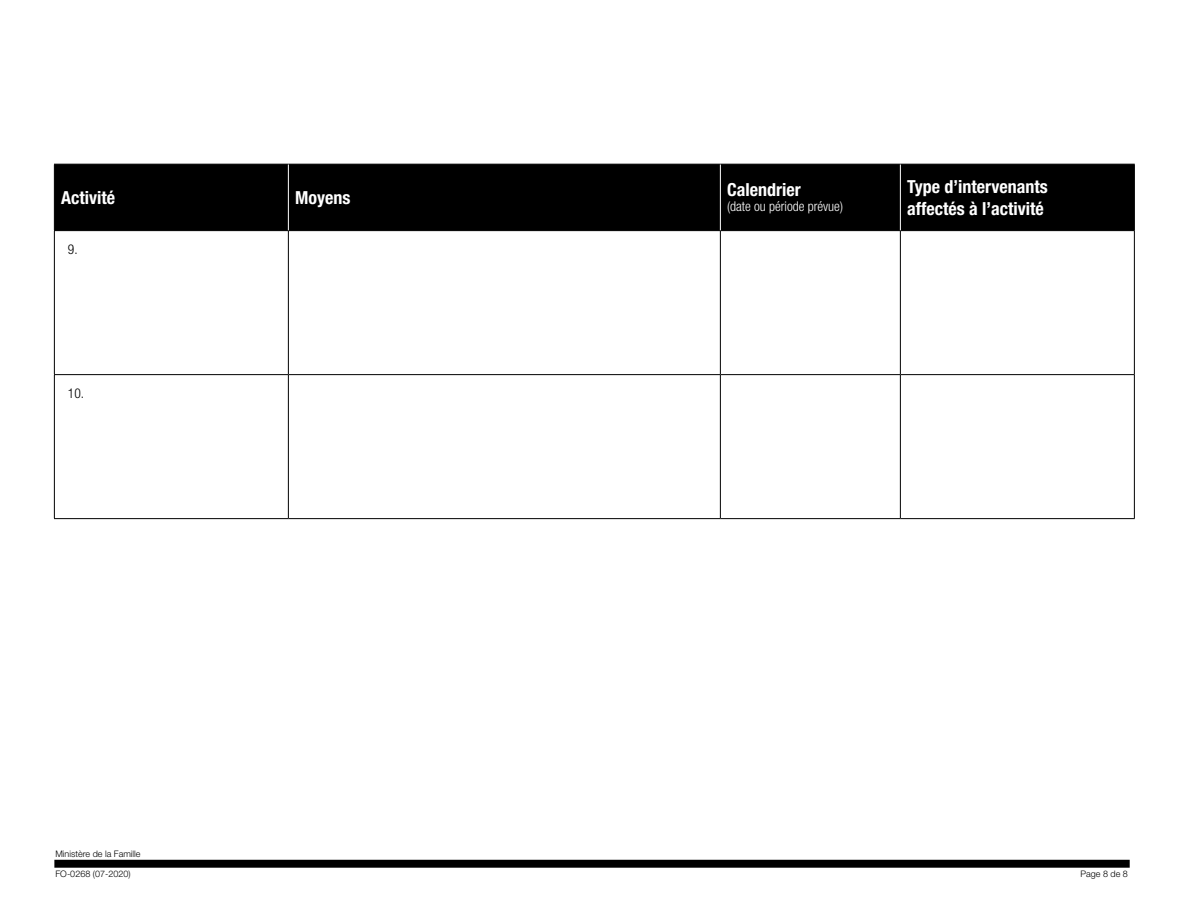
<style>
.page{position:relative;width:1188px;height:918px;background:#fff}
.page>*{position:absolute;margin:0;border:0;box-sizing:border-box;transform-origin:0 0}
.t1{font:700 condensed 18px/21.6px "Helvetica Neue LT Std";color:#fff}
.t2{font:300 condensed 13.5px "Helvetica Neue LT Std";color:#fff}
.t3{font:300 condensed 13.5px "Helvetica Neue LT Std";color:#000}
.t4{font:300 9px "Helvetica Neue LT Std";color:#000}
</style>
<div class="page">
<div style="left:55px;top:165px;width:1079px;height:65px;background:#000"></div>
<hr style="left:288px;top:231px;width:1px;height:143px;background:#000">
<hr style="left:720px;top:231px;width:1px;height:143px;background:#000">
<hr style="left:900px;top:231px;width:1px;height:143px;background:#000">
<hr style="left:54px;top:374px;width:234px;height:1px;background:#000">
<hr style="left:288px;top:374px;width:432px;height:1px;background:#000">
<hr style="left:288px;top:375px;width:1px;height:143px;background:#000">
<hr style="left:720px;top:374px;width:180px;height:1px;background:#000">
<hr style="left:720px;top:375px;width:1px;height:143px;background:#000">
<hr style="left:900px;top:374px;width:235px;height:1px;background:#000">
<hr style="left:900px;top:375px;width:1px;height:143px;background:#000">
<hr style="left:54px;top:518px;width:234px;height:1px;background:#000">
<hr style="left:288px;top:518px;width:432px;height:1px;background:#000">
<hr style="left:720px;top:518px;width:180px;height:1px;background:#000">
<hr style="left:900px;top:518px;width:235px;height:1px;background:#000">
<hr style="left:54px;top:231px;width:1px;height:143px;background:#000">
<hr style="left:1134px;top:231px;width:1px;height:143px;background:#000">
<hr style="left:54px;top:375px;width:1px;height:143px;background:#000">
<hr style="left:1134px;top:375px;width:1px;height:143px;background:#000">
<hr style="left:54px;top:164px;width:234px;height:1px;background:#000">
<hr style="left:54px;top:165px;width:1px;height:65px;background:#000">
<hr style="left:288px;top:164px;width:432px;height:1px;background:#000">
<hr style="left:720px;top:164px;width:180px;height:1px;background:#000">
<hr style="left:900px;top:164px;width:235px;height:1px;background:#000">
<hr style="left:1134px;top:165px;width:1px;height:65px;background:#000">
<hr style="left:54px;top:230px;width:234px;height:1px;background:#000">
<hr style="left:288px;top:230px;width:432px;height:1px;background:#000">
<hr style="left:720px;top:230px;width:180px;height:1px;background:#000">
<hr style="left:900px;top:230px;width:235px;height:1px;background:#000">
<hr style="left:288px;top:165px;width:1px;height:65px;background:#fff">
<hr style="left:720px;top:165px;width:1px;height:65px;background:#fff">
<hr style="left:900px;top:165px;width:1px;height:65px;background:#fff">
<div style="left:54px;top:860px;width:1076px;height:8px;background:#000"></div>
<p class="t1" style="left:61px;top:186px;width:55px">Activité</p>
<p class="t1" style="left:295px;top:186px;width:57px">Moyens</p>
<p class="t3" style="left:68px;top:241px;width:11px">9.</p>
<p class="t3" style="left:68px;top:385px;width:18px">10.</p>
<p class="t4" style="left:56px;top:848px;width:87px">Ministère de la Famille</p>
<p class="t4" style="left:56px;top:868px;width:77px">FO-0268 (07-2020)</p>
<p class="t1" style="left:727px;top:179px;width:75px">Calendrier</p>
<p class="t2" style="left:727px;top:199px;width:117px">(date ou période prévue)</p>
<p class="t1" style="left:907px;top:176px;width:142px">Type d’intervenants affectés à l’activité</p>
<p class="t4" style="left:1081px;top:868px;width:49px">Page 8 de 8</p>
</div>
